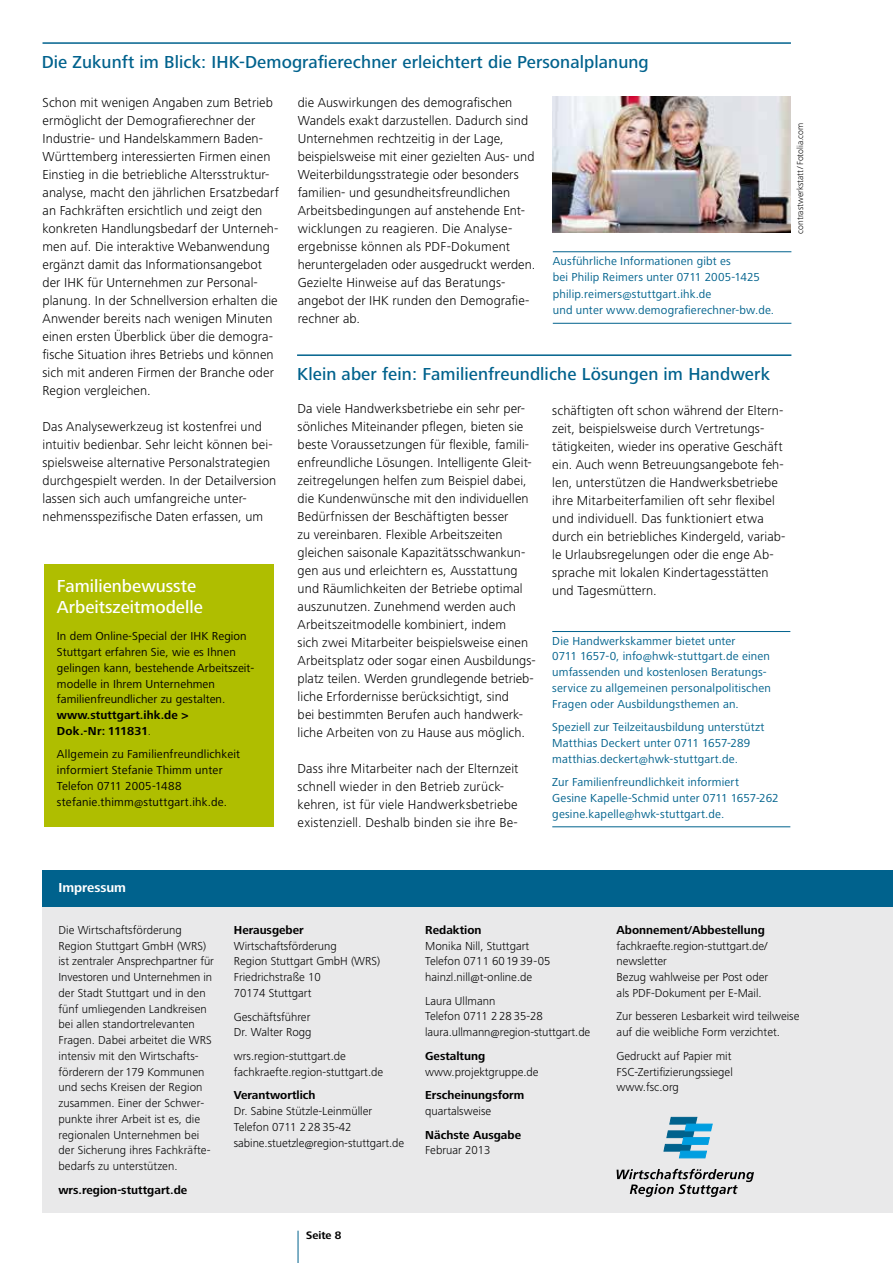
<style>
.page{position:relative;width:893px;height:1263px;background:#fff}
.page>*{position:absolute;margin:0;border:0;box-sizing:border-box;transform-origin:0 0}
.t1{font:500 18px "Frutiger Next LT";letter-spacing:.005em;color:#00628d}
.t2{font:500 18px/21px "Frutiger Next LT";color:#fff}
.t3{font:300 13.5px/18px "Frutiger Next LT";letter-spacing:.005em;color:#000}
.t4{font:700 13.5px "Frutiger Next LT";color:#fff}
.t5{font:300 12px/15.8px "Frutiger Next LT";color:#000}
.t6{font:12px/15.8px "Frutiger Next LT";letter-spacing:.015em;color:#00628d}
.t7{font:12px/15.8px "Frutiger Next LT";letter-spacing:.005em;color:#000}
.t8{font:700 12px/15.8px "Frutiger Next LT";color:#000}
.t9{font:700 11.25px "Frutiger Next LT";color:#000}
.t10{font:300 9px "Frutiger Next LT";color:#000}
.s1{font-weight:300}
</style>
<div class="page">
<hr style="left:43px;top:42px;width:748px;height:2px;background:#00628d">
<hr style="left:298px;top:1231px;width:1px;height:32px;background:#00628d">
<div style="left:43px;top:889px;width:850px;height:324px;background:#e9e9ea"></div>
<svg style="left:664px;top:1117px;width:48px;height:41px"></svg>
<svg style="left:617px;top:1169px;width:137px;height:28px"></svg>
<div style="left:43px;top:871px;width:850px;height:36px;background:#00628d"></div>
<hr style="left:552px;top:631px;width:238px;height:1px;background:#00628d">
<hr style="left:552px;top:826px;width:238px;height:1px;background:#00628d">
<hr style="left:297px;top:354px;width:494px;height:2px;background:#00628d">
<hr style="left:553px;top:251px;width:238px;height:1px;background:#00628d">
<hr style="left:553px;top:323px;width:238px;height:1px;background:#00628d">
<img style="left:553px;top:97px;width:238px;height:136px">
<div style="left:44px;top:565px;width:229px;height:262px;background:#afbe00"></div>
<h1 class="t1" style="left:42px;top:52px;width:609px">Die Zukunft im Blick: IHK-Demografierechner erleichtert die Personalplanung</h1>
<p class="t3" style="left:43px;top:94px;width:238px">Schon mit wenigen Angaben zum Betrieb ermöglicht der Demografierechner der Industrie- und Handelskammern Baden-Württemberg interessierten Firmen einen Einstieg in die betriebliche Altersstruktur&shy;analyse, macht den jährlichen Ersatzbedarf an Fachkräften ersichtlich und zeigt den konkreten Handlungsbedarf der Unterneh&shy;men auf. Die interaktive Webanwendung ergänzt damit das Informationsangebot der IHK für Unternehmen zur Personal&shy;planung. In der Schnellversion erhalten die Anwender bereits nach wenigen Minuten einen ersten Überblick über die demogra&shy;fische Situation ihres Betriebs und können sich mit anderen Firmen der Branche oder Region vergleichen.</p>
<p class="t3" style="left:43px;top:417px;width:235px">Das Analysewerkzeug ist kostenfrei und intuitiv bedienbar. Sehr leicht können bei&shy;spielsweise alternative Personalstrategien durchgespielt werden. In der Detailversion lassen sich auch umfangreiche unter&shy;nehmensspezifische Daten erfassen, um</p>
<h1 class="t2" style="left:57px;top:575px;width:147px">Familienbewusste<br>Arbeitszeitmodelle</h1>
<p class="t7" style="left:57px;top:628px;width:199px">In dem Online-Special der IHK Region Stuttgart erfahren Sie, wie es Ihnen gelingen kann, bestehende Arbeitszeit&shy;modelle in Ihrem Unternehmen familienfreundlicher zu gestalten.</p>
<p class="t8" style="left:57px;top:707px;width:133px">www.stuttgart.ihk.de &gt;<br>Dok.-Nr: 111831<span class="s1">.</span></p>
<p class="t7" style="left:57px;top:746px;width:185px">Allgemein zu Familienfreundlichkeit informiert Stefanie Thimm unter Telefon 0711 2005-1488 stefanie.thimm@stuttgart.ihk.de.</p>
<p class="t3" style="left:298px;top:93px;width:239px">die Auswirkungen des demografischen Wandels exakt darzustellen. Dadurch sind Unternehmen rechtzeitig in der Lage, beispielsweise mit einer gezielten Aus- und Weiterbildungsstrategie oder besonders familien- und gesundheitsfreundlichen Arbeitsbedingungen auf anstehende Ent&shy;wicklungen zu reagieren. Die Analyse&shy;ergebnisse können als PDF-Dokument heruntergeladen oder ausgedruckt werden.<br>Gezielte Hinweise auf das Beratungs&shy;angebot der IHK runden den Demografie&shy;rechner ab.</p>
<p class="t6" style="left:553px;top:253px;width:223px;line-height:16.5px">Ausführliche Informationen gibt es<br>bei Philip Reimers unter 0711 2005-1425 philip.reimers@stuttgart.ihk.de<br>und unter www.demografierechner-bw.de.</p>
<h1 class="t1" style="left:297px;top:364px;width:474px">Klein aber fein: Familienfreundliche Lösungen im Handwerk</h1>
<p class="t3" style="left:552px;top:402px;width:235px">schäftigten oft schon während der Eltern&shy;zeit, beispielsweise durch Vertretungs&shy;tätigkeiten, wieder ins operative Geschäft ein. Auch wenn Betreuungsangebote feh&shy;len, unterstützen die Handwerksbetriebe ihre Mitarbeiterfamilien oft sehr flexibel und individuell. Das funktioniert etwa durch ein betriebliches Kindergeld, variab&shy;le Urlaubsregelungen oder die enge Ab&shy;sprache mit lokalen Kindertagesstätten und Tagesmüttern.</p>
<p class="t6" style="left:552px;top:633px;width:220px">Die Handwerkskammer bietet unter<br>0711 1657-0, info@hwk-stuttgart.de einen umfassenden und kostenlosen Beratungs&shy;service zu allgemeinen personalpolitischen Fragen oder Ausbildungsthemen an.</p>
<p class="t6" style="left:552px;top:719px;width:214px">Speziell zur Teilzeitausbildung unterstützt<br>Matthias Deckert unter 0711 1657-289 matthias.deckert@hwk-stuttgart.de.</p>
<p class="t6" style="left:552px;top:774px;width:228px">Zur Familienfreundlichkeit informiert<br>Gesine Kapelle-Schmid unter 0711 1657-262 gesine.kapelle@hwk-stuttgart.de.</p>
<p class="t3" style="left:298px;top:400px;width:240px">Da viele Handwerksbetriebe ein sehr per&shy;sönliches Miteinander pflegen, bieten sie beste Voraussetzungen für flexible, famili&shy;enfreundliche Lösungen. Intelligente Gleit&shy;zeitregelungen helfen zum Beispiel dabei, die Kundenwünsche mit den individuellen Bedürfnissen der Beschäftigten besser<br>zu vereinbaren. Flexible Arbeitszeiten gleichen saisonale Kapazitätsschwankun&shy;gen aus und erleichtern es, Ausstattung und Räumlichkeiten der Betriebe optimal auszunutzen. Zunehmend werden auch Arbeitszeitmodelle kombiniert, indem<br>sich zwei Mitarbeiter beispielsweise einen Arbeitsplatz oder sogar einen Ausbildungs&shy;platz teilen. Werden grundlegende betrieb&shy;liche Erfordernisse berücksichtigt, sind<br>bei bestimmten Berufen auch handwerk&shy;liche Arbeiten von zu Hause aus möglich.</p>
<p class="t3" style="left:298px;top:759px;width:222px">Dass ihre Mitarbeiter nach der Elternzeit schnell wieder in den Betrieb zurück&shy;kehren, ist für viele Handwerksbetriebe existenziell. Deshalb binden sie ihre Be-</p>
<p class="t10" style="left:795px;top:234px;width:113px;rotate:-90deg">contrastwerkstatt/Fotolia.com</p>
<p class="t4" style="left:58px;top:880px;width:69px">Impressum</p>
<p class="t5" style="left:58px;top:922px;width:157px">Die Wirtschaftsförderung<br>Region Stuttgart GmbH (WRS) ist zentraler Ansprechpartner für<br>Investoren und Unternehmen in der Stadt Stuttgart und in den fünf umliegenden Landkreisen bei allen standortrelevanten<br>Fragen. Dabei arbeitet die WRS intensiv mit den Wirtschafts&shy;förderern der 179 Kommunen und sechs Kreisen der Region zusammen. Einer der Schwer&shy;punkte ihrer Arbeit ist es, die regionalen Unternehmen bei der Sicherung ihres Fachkräfte&shy;bedarfs zu unterstützen.</p>
<p class="t8" style="left:58px;top:1182px;width:130px">wrs.region-stuttgart.de</p>
<p class="t8" style="left:234px;top:922px;width:71px">Herausgeber</p>
<p class="t5" style="left:234px;top:938px;width:148px">Wirtschaftsförderung<br>Region Stuttgart GmbH (WRS)<br>Friedrichstraße 10<br>70174 Stuttgart</p>
<p class="t5" style="left:234px;top:1009px;width:79px">Geschäftsführer<br>Dr. Walter Rogg</p>
<p class="t5" style="left:234px;top:1048px;width:151px">wrs.region-stuttgart.de fachkraefte.region-stuttgart.de</p>
<p class="t8" style="left:234px;top:1087px;width:83px">Verantwortlich</p>
<p class="t5" style="left:234px;top:1103px;width:172px">Dr. Sabine Stützle-Leinmüller<br>Telefon 0711 2 28 35-42 sabine.stuetzle@region-stuttgart.de</p>
<p class="t9" style="left:306px;top:1229px;width:37px">Seite 8</p>
<p class="t8" style="left:425px;top:922px;width:58px">Redaktion</p>
<p class="t5" style="left:425px;top:938px;width:127px">Monika Nill, Stuttgart<br>Telefon 0711 6019 39-05 hainzl.nill@t-online.de</p>
<p class="t5" style="left:425px;top:993px;width:167px">Laura Ullmann<br>Telefon 0711 2 28 35-28 laura.ullmann@region-stuttgart.de</p>
<p class="t8" style="left:425px;top:1048px;width:62px">Gestaltung</p>
<p class="t5" style="left:425px;top:1064px;width:115px">www.projektgruppe.de</p>
<p class="t8" style="left:425px;top:1087px;width:101px">Erscheinungsform</p>
<p class="t5" style="left:425px;top:1103px;width:67px">quartalsweise</p>
<p class="t8" style="left:425px;top:1127px;width:97px">Nächste Ausgabe</p>
<p class="t5" style="left:425px;top:1142px;width:67px">Februar 2013</p>
<p class="t8" style="left:617px;top:922px;width:150px">Abonnement/Abbestellung</p>
<p class="t5" style="left:617px;top:938px;width:153px">fachkraefte.region-stuttgart.de/ newsletter<br>Bezug wahlweise per Post oder als PDF-Dokument per E-Mail.</p>
<p class="t5" style="left:617px;top:1008px;width:184px">Zur besseren Lesbarkeit wird teilweise auf die weibliche Form verzichtet.</p>
<p class="t5" style="left:617px;top:1048px;width:118px;text-align:justify">Gedruckt auf Papier mit FSC-Zertifizierungssiegel www.fsc.org</p>
</div>
